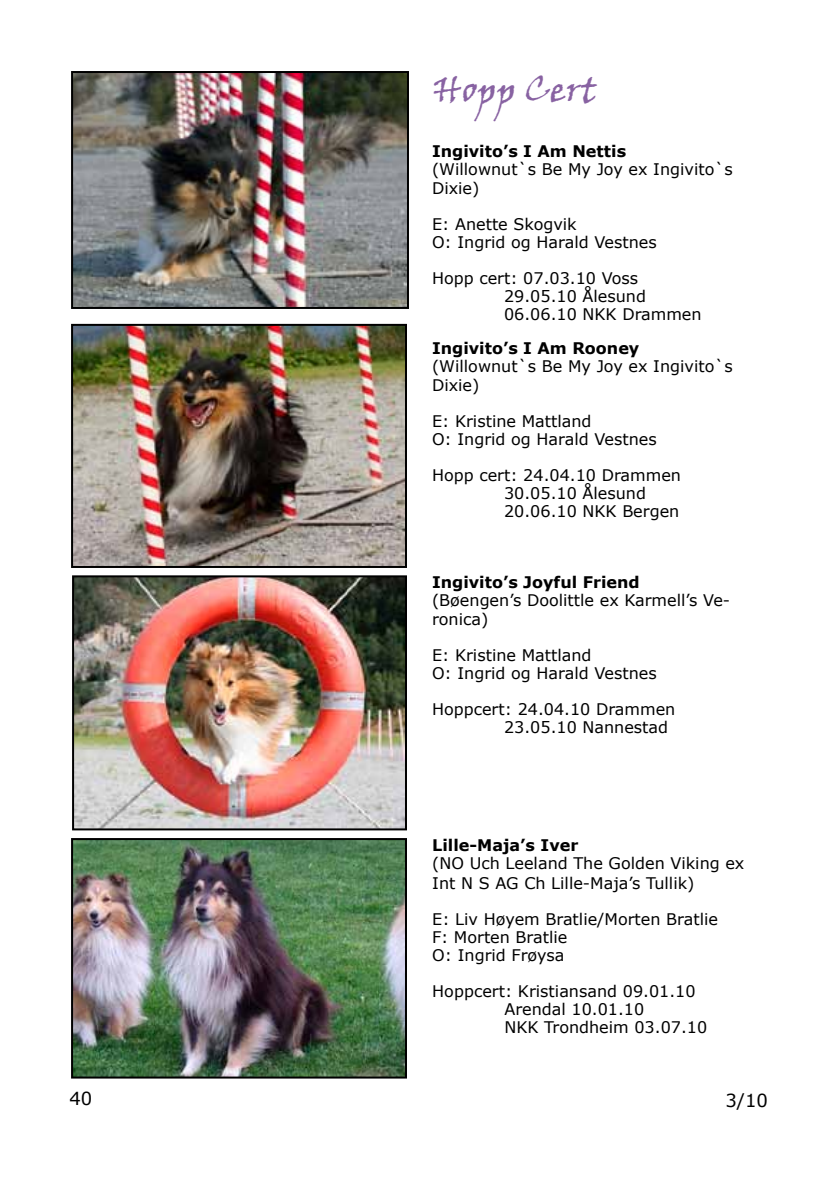
<style>
.page{position:relative;width:840px;height:1191px;background:#fff}
.page>*{position:absolute;margin:0;border:0;box-sizing:border-box;transform-origin:0 0}
.t1{font:36px "Viner Hand ITC";color:#8862a2}
.t2{font:18px "Verdana";color:#000}
.t3{font:16px/18px "Verdana";color:#000}
.t4{font:700 16px "Verdana";color:#000}
</style>
<div class="page">
<img style="left:75px;top:578px;width:329px;height:249px">
<div style="left:72px;top:575px;width:335px;height:255px;border:2px solid #000"></div>
<img style="left:74px;top:327px;width:330px;height:238px">
<div style="left:71px;top:324px;width:336px;height:244px;border:2px solid #000"></div>
<img style="left:74px;top:74px;width:332px;height:232px">
<div style="left:71px;top:71px;width:338px;height:238px;border:2px solid #000"></div>
<img style="left:74px;top:841px;width:330px;height:234px">
<div style="left:71px;top:838px;width:336px;height:240px;border:2px solid #000"></div>
<h1 class="t1" style="left:432px;top:67px;width:165px">Hopp Cert</h1>
<p class="t4" style="left:432px;top:141px;width:195px">Ingivito’s I Am Nettis</p>
<p class="t3" style="left:432px;top:159px;width:302px;line-height:19.2px">(Willownut`s Be My Joy ex Ingivito`s<br>Dixie)</p>
<p class="t3" style="left:432px;top:215px;width:226px">E: Anette Skogvik<br>O: Ingrid og Harald Vestnes</p>
<p class="t3" style="left:504px;top:269px;width:199px;text-indent:-72px">Hopp cert: 07.03.10 Voss<br>29.05.10 Ålesund<br>06.06.10 NKK Drammen</p>
<p class="t4" style="left:432px;top:338px;width:209px">Ingivito’s I Am Rooney</p>
<p class="t3" style="left:432px;top:356px;width:302px;line-height:19.2px">(Willownut`s Be My Joy ex Ingivito`s<br>Dixie)</p>
<p class="t3" style="left:432px;top:412px;width:226px">E: Kristine Mattland<br>O: Ingrid og Harald Vestnes</p>
<p class="t3" style="left:504px;top:466px;width:178px;text-indent:-72px">Hopp cert: 24.04.10 Drammen<br>30.05.10 Ålesund<br>20.06.10 NKK Bergen</p>
<p class="t4" style="left:432px;top:571px;width:209px">Ingivito’s Joyful Friend</p>
<p class="t3" style="left:432px;top:589px;width:299px;line-height:19.2px">(Bøengen’s Doolittle ex Karmell’s Ve&shy;ronica)</p>
<p class="t3" style="left:432px;top:645px;width:226px">E: Kristine Mattland<br>O: Ingrid og Harald Vestnes</p>
<p class="t3" style="left:504px;top:699px;width:173px;text-indent:-72px">Hoppcert: 24.04.10 Drammen<br>23.05.10 Nannestad</p>
<p class="t4" style="left:432px;top:835px;width:147px">Lille-Maja’s Iver</p>
<p class="t3" style="left:432px;top:853px;width:313px;line-height:19.2px">(NO Uch Leeland The Golden Viking ex<br>Int N S AG Ch Lille-Maja’s Tullik)</p>
<p class="t3" style="left:432px;top:909px;width:287px">E: Liv Høyem Bratlie/Morten Bratlie<br>F: Morten Bratlie<br>O: Ingrid Frøysa</p>
<p class="t3" style="left:504px;top:981px;width:204px;text-indent:-72px">Hoppcert: Kristiansand 09.01.10<br>Arendal 10.01.10<br>NKK Trondheim 03.07.10</p>
<p class="t2" style="left:69px;top:1086px;width:24px">40</p>
<p class="t2" style="left:725px;top:1088px;width:44px">3/10</p>
</div>
